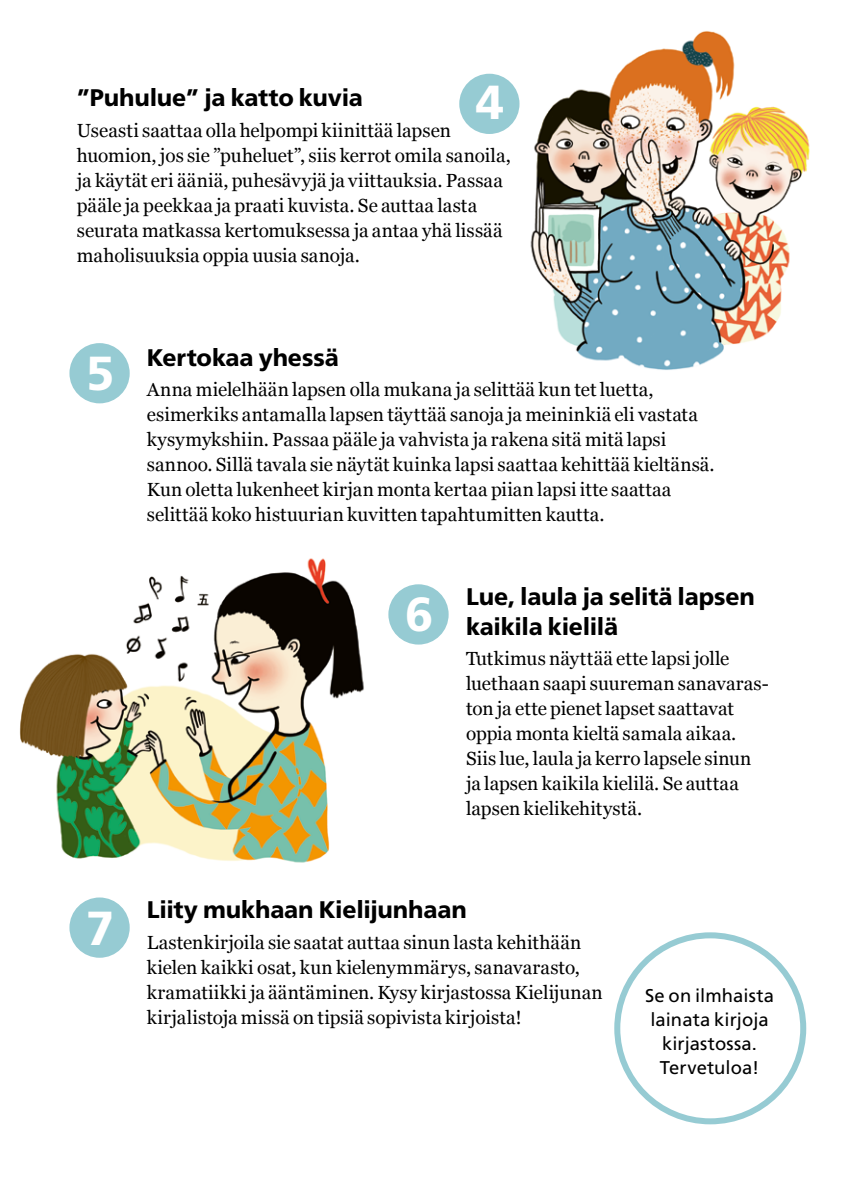
<style>
.page{position:relative;width:842px;height:1191px;background:#fff}
.page>*{position:absolute;margin:0;border:0;box-sizing:border-box;transform-origin:0 0}
.t1{font:800 47.8px "Frutiger SLLOTF";color:#fff}
.t2{font:800 24px/30px "Frutiger SLLOTF";letter-spacing:-.01em;color:#000}
.t3{font:19px/25px "Georgia";letter-spacing:.005em;color:#000}
.t4{font:18.4px/23.8px "Frutiger SLLOTF";letter-spacing:.005em;color:#000;text-align:center}
</style>
<div class="page">
<img style="left:501px;top:31px;width:309px;height:339px">
<img style="left:19px;top:558px;width:382px;height:305px">
<div style="left:614px;top:932px;width:192px;height:192px;border:6px solid #96cbd3;border-radius:50%"></div>
<div style="left:459px;top:74px;width:60px;height:60px;background:#96cbd3;border-radius:50%"></div>
<div style="left:69px;top:343px;width:61px;height:60px;background:#96cbd3;border-radius:50%"></div>
<div style="left:69px;top:897px;width:61px;height:60px;background:#96cbd3;border-radius:50%"></div>
<div style="left:388px;top:584px;width:61px;height:60px;background:#96cbd3;border-radius:50%"></div>
<h1 class="t1" style="left:476px;top:74px;width:30px">4</h1>
<p class="t2" style="left:77px;top:82px;width:288px">”Puhulue” ja katto kuvia</p>
<p class="t3" style="left:77px;top:117px;width:435px">Useasti saattaa olla helpompi kiinittää lapsen huomion, jos sie ”puheluet”, siis kerrot omila sanoila, ja käytät eri ääniä, puhesävyjä ja viittauksia. Passaa pääle ja peekkaa ja praati kuvista. Se auttaa lasta seurata matkassa kertomuksessa ja antaa yhä lissää maholisuuksia oppia uusia sanoja.</p>
<h1 class="t1" style="left:86px;top:345px;width:30px">5</h1>
<h1 class="t1" style="left:86px;top:899px;width:30px">7</h1>
<p class="t2" style="left:147px;top:342px;width:193px">Kertokaa yhessä</p>
<p class="t3" style="left:147px;top:376px;width:569px">Anna mielelhään lapsen olla mukana ja selittää kun tet luetta, esimerkiks antamalla lapsen täyttää sanoja ja meininkiä eli vastata kysymykshiin. Passaa pääle ja vahvista ja rakena sitä mitä lapsi sannoo. Sillä tavala sie näytät kuinka lapsi saattaa kehittää kieltänsä.<br>Kun oletta lukenheet kirjan monta kertaa piian lapsi itte saattaa selittää koko histuurian kuvitten tapahtumitten kautta.</p>
<h1 class="t1" style="left:405px;top:586px;width:30px">6</h1>
<p class="t2" style="left:466px;top:581px;width:290px">Lue, laula ja selitä lapsen kaikila kielilä</p>
<p class="t3" style="left:466px;top:645px;width:304px">Tutkimus näyttää ette lapsi jolle luethaan saapi suureman sanavaras&shy;ton ja ette pienet lapset saattavat oppia monta kieltä samala aikaa.<br>Siis lue, laula ja kerro lapsele sinun ja lapsen kaikila kielilä. Se auttaa lapsen kielikehitystä.</p>
<p class="t2" style="left:147px;top:894px;width:321px">Liity mukhaan Kielijunhaan</p>
<p class="t3" style="left:147px;top:929px;width:457px">Lastenkirjoila sie saatat auttaa sinun lasta kehithään kielen kaikki osat, kun kielenymmärys, sanavarasto, kramatiikki ja ääntäminen. Kysy kirjastossa Kielijunan kirjalistoja missä on tipsiä sopivista kirjoista!</p>
<p class="t4" style="left:645px;top:983px;width:131px">Se on ilmhaista lainata kirjoja kirjastossa.<br>Tervetuloa!</p>
</div>
